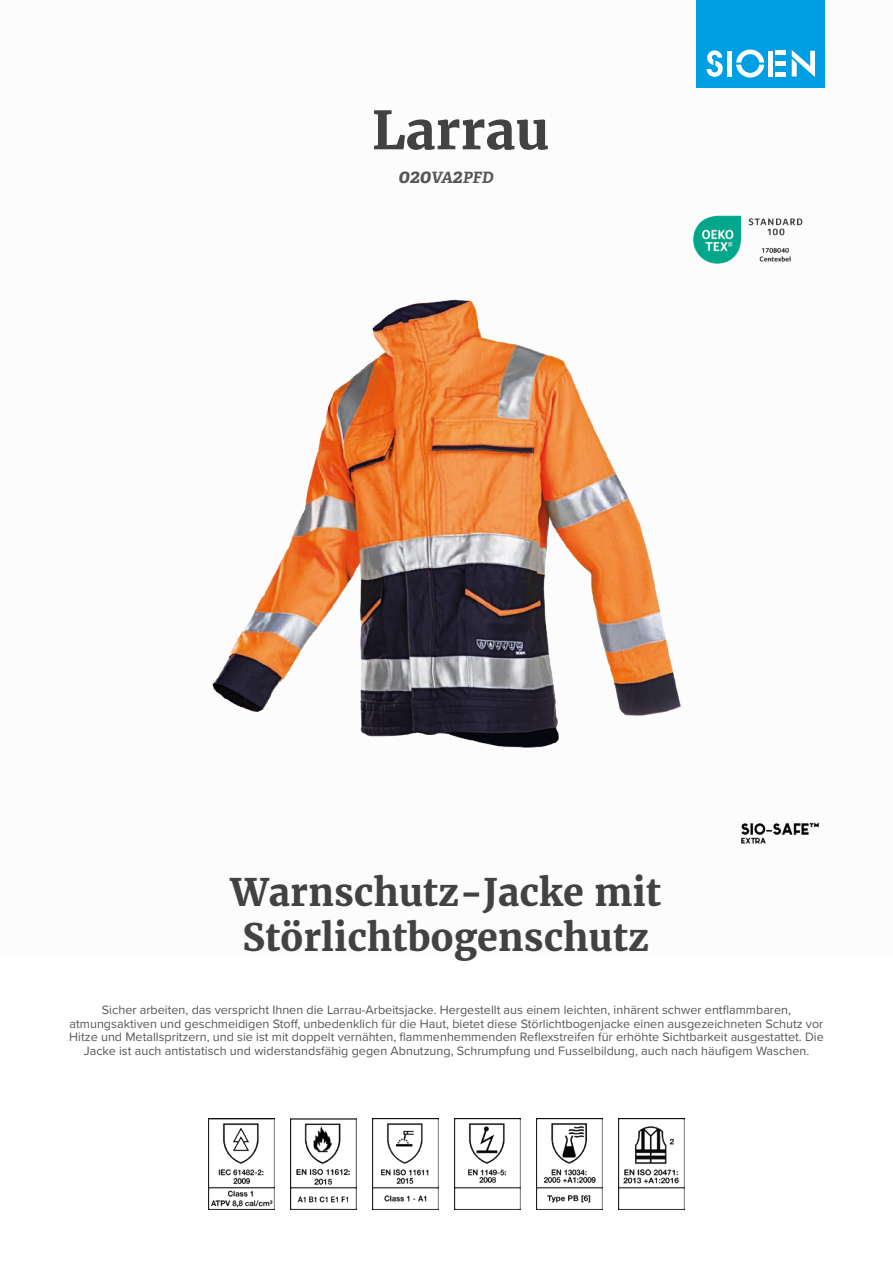
<style>
.page{position:relative;width:893px;height:1263px;background:#fff}
.page>*{position:absolute;margin:0;border:0;box-sizing:border-box;transform-origin:0 0}
.t1{font:700 52.5px "Merriweather";color:#424243}
.t2{font:700 37.5px/45px "Merriweather";color:#424243;text-align:center}
.t3{font:italic 700 15.6px "Adelle";color:#575756}
.t4{font:12.6px/13.6px "Proxima Nova";color:#575756;text-align:center}
.s1{font-size:19.5px}
</style>
<div class="page">
<div style="left:697px;top:0;width:128px;height:88px;background:#009fe3"></div>
<svg style="left:707px;top:50px;width:16px;height:27px"></svg>
<svg style="left:736px;top:50px;width:28px;height:28px"></svg>
<div style="left:727px;top:51px;width:5px;height:26px;background:#fff"></div>
<div style="left:768px;top:51px;width:5px;height:26px;background:#fff"></div>
<div style="left:775px;top:72px;width:11px;height:5px;background:#fff"></div>
<div style="left:775px;top:61px;width:11px;height:5px;background:#fff"></div>
<hr style="left:775px;top:51px;width:11px;height:4px;background:#fff">
<svg style="left:792px;top:50px;width:23px;height:27px"></svg>
<img style="left:741px;top:822px;width:79px;height:22px">
<img style="left:693px;top:215px;width:110px;height:49px">
<img style="left:208px;top:1118px;width:66px;height:92px">
<img style="left:290px;top:1118px;width:66px;height:92px">
<img style="left:372px;top:1118px;width:66px;height:92px">
<img style="left:454px;top:1118px;width:67px;height:92px">
<img style="left:536px;top:1118px;width:67px;height:92px">
<img style="left:618px;top:1118px;width:67px;height:92px">
<img style="left:212px;top:299px;width:469px;height:449px">
<h1 class="t1" style="left:372px;top:95px;width:179px">Larrau</h1>
<p class="t3" style="left:398px;top:168px;width:96px"><span class="s1">020</span>VA<span class="s1">2</span>PFD</p>
<h2 class="t2" style="left:231px;top:869px;width:432px">Warnschutz-Jacke mit<br>Störlichtbogenschutz</h2>
<p class="t4" style="left:69px;top:1002px;width:756px">Sicher arbeiten, das verspricht Ihnen die Larrau-Arbeitsjacke. Hergestellt aus einem leichten, inhärent schwer entflammbaren, atmungsaktiven und geschmeidigen Stoff, unbedenklich für die Haut, bietet diese Störlichtbogenjacke einen ausgezeichneten Schutz vor Hitze und Metallspritzern, und sie ist mit doppelt vernähten, flammenhemmenden Reflexstreifen für erhöhte Sichtbarkeit ausgestattet. Die Jacke ist auch antistatisch und widerstandsfähig gegen Abnutzung, Schrumpfung und Fusselbildung, auch nach häufigem Waschen.</p>
</div>
